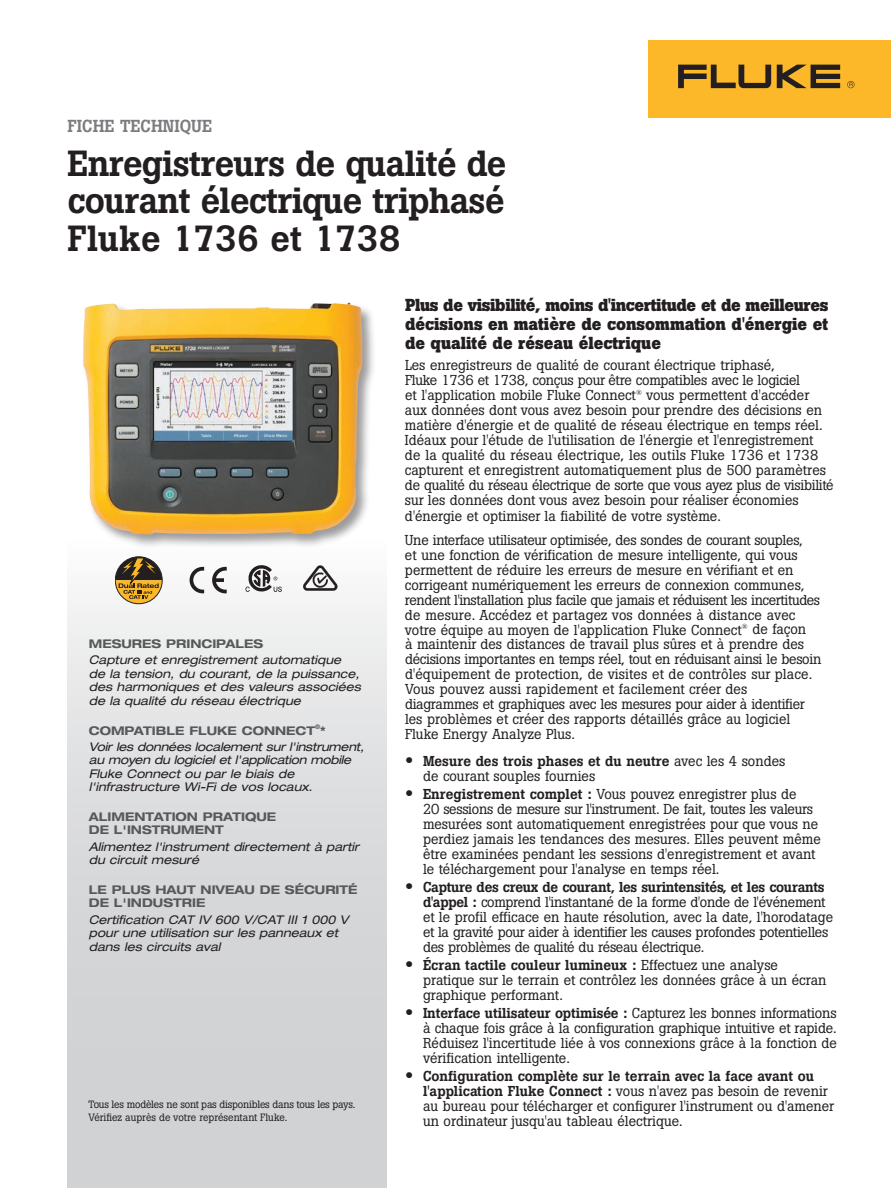
<style>
.page{position:relative;width:891px;height:1188px;background:#fff}
.page>*{position:absolute;margin:0;border:0;box-sizing:border-box;transform-origin:0 0}
.t1{font:500 36px/37.5px "Boton Pro";letter-spacing:-.02em;color:#231f20;text-align:justify}
.t2{font:700 17.25px/18.8px "Boton Pro";color:#231f20;text-align:justify}
.t3{font:500 17.25px "Boton Pro";color:#7a7c7f}
.t4{font:14.25px/15px "Boton Pro";color:#231f20}
.t5{font:14.25px/15px "Boton Pro";letter-spacing:-.02em;color:#231f20}
.t6{font:italic expanded 12px/13.5px "Helvetica Neue LT Std";color:#231f20}
.t7{font:italic expanded 12px/13.5px "Helvetica Neue LT Std";letter-spacing:-.02em;color:#231f20}
.t8{font:700 expanded 12px/13.5px "Helvetica Neue LT Std";color:#57585a}
.t9{font:10.5px/12.6px "Boton Pro";letter-spacing:-.02em;color:#231f20}
.t10{font:700 expanded 6.3px "Helvetica Neue LT Std";color:#57585a}
.s1{font-family:"Helvetica Neue LT Std";font-weight:500;font-stretch:expanded;font-size:16.5px}
.s2{font-weight:500}
</style>
<div class="page">
<div style="left:68px;top:540px;width:319px;height:648px;background:linear-gradient(to bottom,#f2f3f3,#c8c9cc)"></div>
<div style="left:648px;top:40px;width:243px;height:78px;background:#fcb828"></div>
<svg style="left:777px;top:65px;width:63px;height:23px"></svg>
<svg style="left:678px;top:65px;width:93px;height:23px"></svg>
<svg style="left:847px;top:81px;width:8px;height:7px"></svg>
<div style="left:82px;top:302px;width:295px;height:247px;background:#231f20;opacity:.45"></div>
<img style="left:83px;top:303px;width:279px;height:232px">
<svg style="left:246px;top:565px;width:36px;height:27px"></svg>
<svg style="left:190px;top:567px;width:14px;height:26px"></svg>
<svg style="left:212px;top:567px;width:15px;height:26px"></svg>
<svg style="left:303px;top:565px;width:34px;height:26px"></svg>
<svg style="left:115px;top:557px;width:47px;height:47px"></svg>
<p class="t3" style="left:68px;top:115px;width:146px">FICHE TECHNIQUE</p>
<h1 class="t1" style="left:68px;top:144px;width:440px">Enregistreurs de qualité de courant électrique triphasé Fluke 1736 et 1738</h1>
<p class="t8" style="left:89px;top:637px;width:176px">MESURES PRINCIPALES</p>
<p class="t6" style="left:89px;top:653px;width:274px">Capture et enregistrement automatique<br>de la tension, du courant, de la puissance, des harmoniques et des valeurs associées de la qualité du réseau électrique</p>
<p class="t8" style="left:89px;top:723px;width:238px">COMPATIBLE FLUKE CONNECT *</p>
<p class="t10" style="left:315px;top:722px;width:7px">®</p>
<p class="t7" style="left:89px;top:740px;width:277px">Voir les données localement sur l'instrument, au moyen du logiciel et l'application mobile Fluke Connect ou par le biais de l'infrastructure Wi-Fi de vos locaux.</p>
<p class="t8" style="left:89px;top:810px;width:189px">ALIMENTATION PRATIQUE<br>DE L'INSTRUMENT</p>
<p class="t6" style="left:89px;top:840px;width:272px">Alimentez l'instrument directement à partir du circuit mesuré</p>
<p class="t8" style="left:89px;top:882px;width:270px">LE PLUS HAUT NIVEAU DE SÉCURITÉ<br>DE L'INDUSTRIE</p>
<p class="t6" style="left:89px;top:913px;width:261px">Certification CAT IV 600 V/CAT III 1 000 V pour une utilisation sur les panneaux et dans les circuits aval</p>
<p class="t9" style="left:89px;top:1098px;width:268px">Tous les modèles ne sont pas disponibles dans tous les pays.<br>Vérifiez auprès de votre représentant Fluke.</p>
<p class="t2" style="left:405px;top:296px;width:425px">Plus de visibilité, moins d'incertitude et de meilleures décisions en matière de consommation d'énergie et de qualité de réseau électrique</p>
<p class="t4" style="left:405px;top:358px;width:430px">Les enregistreurs de qualité de courant électrique triphasé,<br>Fluke 1736 et 1738, conçus pour être compatibles avec le logiciel<br>et l'application mobile Fluke Connect<sup>®</sup> vous permettent d'accéder aux données dont vous avez besoin pour prendre des décisions en matière d'énergie et de qualité de réseau électrique en temps réel.<br>Idéaux pour l'étude de l'utilisation de l'énergie et l'enregistrement<br>de la qualité du réseau électrique, les outils Fluke 1736 et 1738 capturent et enregistrent automatiquement plus de 500 paramètres de qualité du réseau électrique de sorte que vous ayez plus de visibilité sur les données dont vous avez besoin pour réaliser économies d'énergie et optimiser la fiabilité de votre système.</p>
<p class="t4" style="left:405px;top:532px;width:418px">Une interface utilisateur optimisée, des sondes de courant souples,<br>et une fonction de vérification de mesure intelligente, qui vous permettent de réduire les erreurs de mesure en vérifiant et en corrigeant numériquement les erreurs de connexion communes, rendent l'installation plus facile que jamais et réduisent les incertitudes de mesure. Accédez et partagez vos données à distance avec votre équipe au moyen de l'application Fluke Connect<sup>®</sup> de façon<br>à maintenir des distances de travail plus sûres et à prendre des décisions importantes en temps réel, tout en réduisant ainsi le besoin d'équipement de protection, de visites et de contrôles sur place.<br>Vous pouvez aussi rapidement et facilement créer des diagrammes et graphiques avec les mesures pour aider à identifier les problèmes et créer des rapports détaillés grâce au logiciel Fluke Energy Analyze Plus.</p>
<p class="t4" style="left:423px;top:754px;width:364px;text-indent:-18px"><span class="s1">•</span> <span class="s2">Mesure des trois phases et du neutre</span> avec les 4 sondes de courant souples fournies</p>
<p class="t4" style="left:423px;top:787px;width:399px;text-indent:-18px"><span class="s1">•</span> <span class="s2">Enregistrement complet :</span> Vous pouvez enregistrer plus de<br>20 sessions de mesure sur l'instrument. De fait, toutes les valeurs mesurées sont automatiquement enregistrées pour que vous ne perdiez jamais les tendances des mesures. Elles peuvent même être examinées pendant les sessions d'enregistrement et avant le téléchargement pour l'analyse en temps réel.</p>
<p class="t5" style="left:423px;top:880px;width:412px;text-indent:-18px"><span class="s1">•</span> <span class="s2">Capture des creux de courant, les surintensités, et les courants d'appel :</span> comprend l'instantané de la forme d'onde de l'événement et le profil efficace en haute résolution, avec la date, l'horodatage et la gravité pour aider à identifier les causes profondes potentielles des problèmes de qualité du réseau électrique.</p>
<p class="t4" style="left:423px;top:958px;width:405px;text-indent:-18px"><span class="s1">•</span> <span class="s2">Écran tactile couleur lumineux :</span> Effectuez une analyse pratique sur le terrain et contrôlez les données grâce à un écran graphique performant.</p>
<p class="t4" style="left:423px;top:1006px;width:415px;text-align:justify;text-indent:-18px"><span class="s1">•</span> <span class="s2">Interface utilisateur optimisée :</span> Capturez les bonnes informations à chaque fois grâce à la configuration graphique intuitive et rapide.<br>Réduisez l'incertitude liée à vos connexions grâce à la fonction de vérification intelligente.</p>
<p class="t4" style="left:423px;top:1069px;width:413px;text-indent:-18px"><span class="s1">•</span> <span class="s2">Configuration complète sur le terrain avec la face avant ou l'application Fluke Connect :</span> vous n'avez pas besoin de revenir au bureau pour télécharger et configurer l'instrument ou d'amener un ordinateur jusqu'au tableau électrique.</p>
</div>
